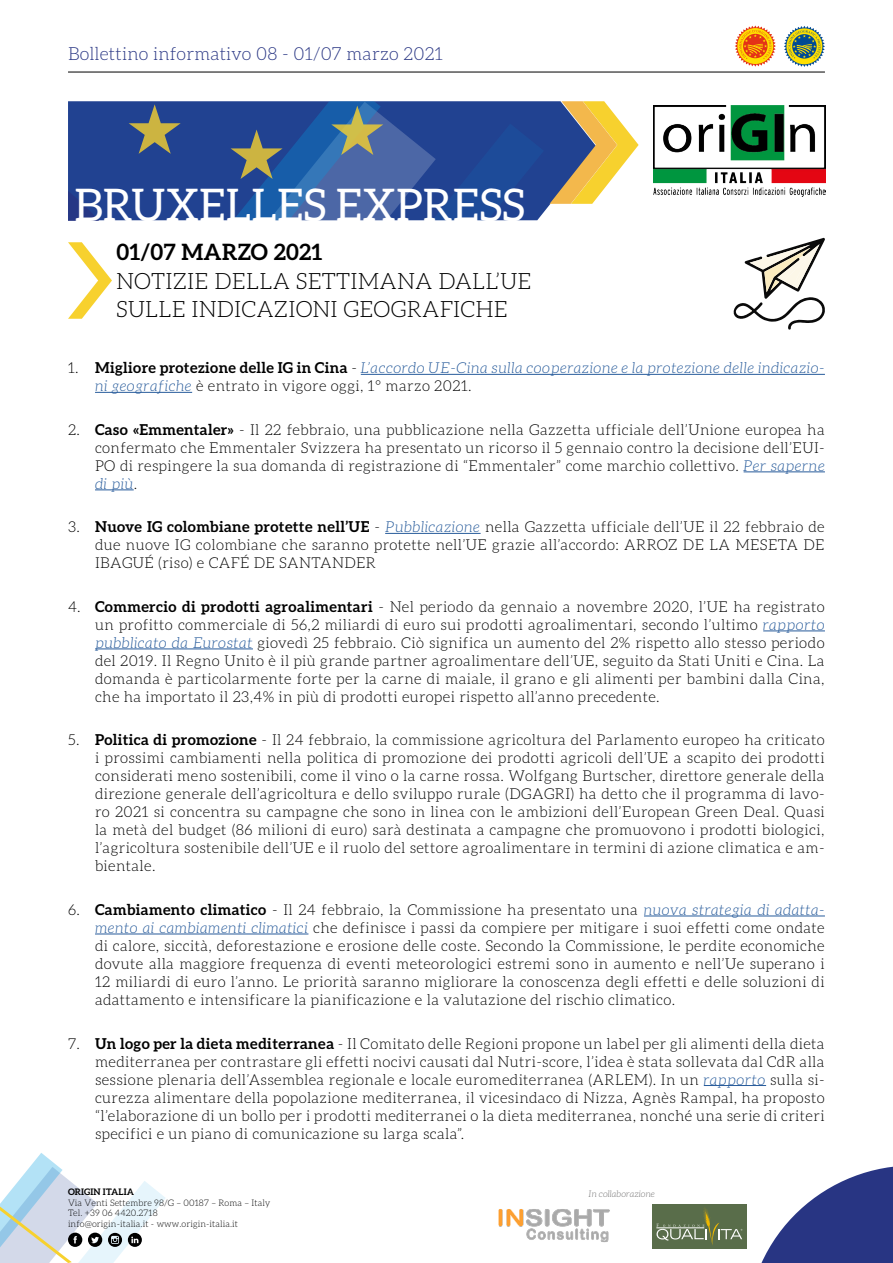
<style>
.page{position:relative;width:893px;height:1263px;background:#fff}
.page>*{position:absolute;margin:0;border:0;box-sizing:border-box;transform-origin:0 0}
.t1{font:45px "Aleo";color:#fff}
.t2{font:300 22.5px/28.5px "Aleo";letter-spacing:.01em;color:#000}
.t3{font:700 22.5px "Aleo";letter-spacing:.01em;color:#000}
.t4{font:300 18px "Aleo";letter-spacing:.01em;color:#283583}
.t5{font:300 15px/18px "Aleo";letter-spacing:.025em;color:#000;text-align:justify}
.t6{font:italic 300 15px/18px "Aleo";letter-spacing:.04em;color:#275b9b}
.t7{font:300 9px/10.5px "Aleo";letter-spacing:.01em;color:#000}
.t8{font:italic 300 9px "Aleo";letter-spacing:.01em;color:#706f6f}
.t9{font:700 9px "Aleo";letter-spacing:.01em;color:#000}
.s1{font-style:normal;color:#000}
.s2{font-weight:700;font-style:normal;color:#000}
.s3{font-weight:700}
.s4{font-style:italic;color:#275b9b}
</style>
<div class="page">
<hr style="left:361px;top:374px;width:464px;height:1px;background:#275b9b">
<hr style="left:95px;top:392px;width:97px;height:1px;background:#275b9b">
<hr style="left:744px;top:472px;width:81px;height:1px;background:#275b9b">
<hr style="left:95px;top:490px;width:39px;height:1px;background:#275b9b">
<hr style="left:385px;top:533px;width:96px;height:1px;background:#275b9b">
<hr style="left:763px;top:631px;width:62px;height:1px;background:#275b9b">
<hr style="left:95px;top:649px;width:158px;height:1px;background:#275b9b">
<hr style="left:644px;top:916px;width:181px;height:1px;background:#275b9b">
<hr style="left:95px;top:934px;width:213px;height:1px;background:#275b9b">
<hr style="left:704px;top:1085px;width:62px;height:1px;background:#275b9b">
<svg style="left:68px;top:242px;width:44px;height:77px"></svg>
<svg style="left:0;top:1153px;width:165px;height:110px"></svg>
<img style="left:654px;top:105px;width:171px;height:92px">
<svg style="left:735px;top:26px;width:41px;height:41px"></svg>
<svg style="left:784px;top:26px;width:41px;height:41px"></svg>
<hr style="left:68px;top:72px;width:757px;height:1px;background:#000">
<div style="left:652px;top:1204px;width:94px;height:44px;background:#596d4a"></div>
<svg style="left:656px;top:1166px;width:237px;height:97px"></svg>
<img style="left:498px;top:1209px;width:112px;height:34px">
<svg style="left:544px;top:101px;width:6px;height:111px"></svg>
<svg style="left:550px;top:101px;width:89px;height:103px"></svg>
<svg style="left:68px;top:101px;width:476px;height:119px"></svg>
<svg style="left:733px;top:238px;width:92px;height:92px"></svg>
<p class="t4" style="left:68px;top:44px;width:376px">Bollettino informativo 08 - 01/07 marzo 2021</p>
<h1 class="t1" style="left:74px;top:180px;width:452px">BRUXELLES EXPRESS</h1>
<h2 class="t3" style="left:116px;top:239px;width:208px">01/07 MARZO 2021</h2>
<h2 class="t2" style="left:116px;top:266px;width:417px">NOTIZIE DELLA SETTIMANA DALL’UE<br>SULLE INDICAZIONI GEOGRAFICHE</h2>
<p class="t6" style="left:95px;top:359px;width:731px;text-indent:-27px"><span class="s1">1.</span> <span class="s2">Migliore protezione delle IG in Cina</span> <span class="s1">-</span> L’accordo UE-Cina sulla cooperazione e la protezione delle indicazio&shy;ni geografiche <span class="s1">è entrato in vigore oggi, 1° marzo 2021.</span></p>
<p class="t5" style="left:95px;top:421px;width:731px;text-indent:-27px">2. <span class="s3">Caso «Emmentaler»</span> - Il 22 febbraio, una pubblicazione nella Gazzetta ufficiale dell’Unione europea ha confermato che Emmentaler Svizzera ha presentato un ricorso il 5 gennaio contro la decisione dell’EUI-PO di respingere la sua domanda di registrazione di “Emmentaler” come marchio collettivo. <span class="s4">Per saperne di più</span>.</p>
<p class="t5" style="left:95px;top:518px;width:731px;text-indent:-27px">3. <span class="s3">Nuove IG colombiane protette nell’UE</span> - <span class="s4">Pubblicazione</span> nella Gazzetta ufficiale dell’UE il 22 febbraio de due nuove IG colombiane che saranno protette nell’UE grazie all’accordo: ARROZ DE LA MESETA DE IBAGUÉ (riso) e CAFÉ DE SANTANDER</p>
<p class="t5" style="left:95px;top:598px;width:731px;text-indent:-27px">4. <span class="s3">Commercio di prodotti agroalimentari</span> - Nel periodo da gennaio a novembre 2020, l’UE ha registrato un profitto commerciale di 56,2 miliardi di euro sui prodotti agroalimentari, secondo l’ultimo <span class="s4">rapporto pubblicato da Eurostat</span> giovedì 25 febbraio. Ciò significa un aumento del 2% rispetto allo stesso periodo del 2019. Il Regno Unito è il più grande partner agroalimentare dell’UE, seguito da Stati Uniti e Cina. La domanda è particolarmente forte per la carne di maiale, il grano e gli alimenti per bambini dalla Cina, che ha importato il 23,4% in più di prodotti europei rispetto all’anno precedente.</p>
<p class="t5" style="left:95px;top:731px;width:731px;text-indent:-27px">5. <span class="s3">Politica di promozione</span> - Il 24 febbraio, la commissione agricoltura del Parlamento europeo ha criticato i prossimi cambiamenti nella politica di promozione dei prodotti agricoli dell’UE a scapito dei prodotti considerati meno sostenibili, come il vino o la carne rossa. Wolfgang Burtscher, direttore generale della direzione generale dell’agricoltura e dello sviluppo rurale (DGAGRI) ha detto che il programma di lavo&shy;ro 2021 si concentra su campagne che sono in linea con le ambizioni dell’European Green Deal. Quasi la metà del budget (86 milioni di euro) sarà destinata a campagne che promuovono i prodotti biologici, l’agricoltura sostenibile dell’UE e il ruolo del settore agroalimentare in termini di azione climatica e am&shy;bientale.</p>
<p class="t5" style="left:95px;top:901px;width:731px;text-indent:-27px">6. <span class="s3">Cambiamento climatico</span> - Il 24 febbraio, la Commissione ha presentato una <span class="s4">nuova strategia di adatta&shy;mento ai cambiamenti climatici</span> che definisce i passi da compiere per mitigare i suoi effetti come ondate di calore, siccità, deforestazione e erosione delle coste. Secondo la Commissione, le perdite economiche dovute alla maggiore frequenza di eventi meteorologici estremi sono in aumento e nell’Ue superano i 12 miliardi di euro l’anno. Le priorità saranno migliorare la conoscenza degli effetti e delle soluzioni di adattamento e intensificare la pianificazione e la valutazione del rischio climatico.</p>
<p class="t5" style="left:95px;top:1034px;width:731px;text-indent:-27px">7. <span class="s3">Un logo per la dieta mediterranea</span> - Il Comitato delle Regioni propone un label per gli alimenti della dieta mediterranea per contrastare gli effetti nocivi causati dal Nutri-score, l’idea è stata sollevata dal CdR alla sessione plenaria dell’Assemblea regionale e locale euromediterranea (ARLEM). In un <span class="s4">rapporto</span> sulla si&shy;curezza alimentare della popolazione mediterranea, il vicesindaco di Nizza, Agnès Rampal, ha proposto “l’elaborazione di un bollo per i prodotti mediterranei o la dieta mediterranea, nonché una serie di criteri specifici e un piano di comunicazione su larga scala”.</p>
<p class="t9" style="left:68px;top:1187px;width:67px">ORIGIN ITALIA</p>
<p class="t7" style="left:68px;top:1197px;width:204px">Via Venti Settembre 98/G – 00187 – Roma – Italy<br>Tel. +39 06 4420.2718<br>info@origin-italia.it - www.origin-italia.it</p>
<p class="t8" style="left:589px;top:1189px;width:68px">In collaborazione</p>
</div>
